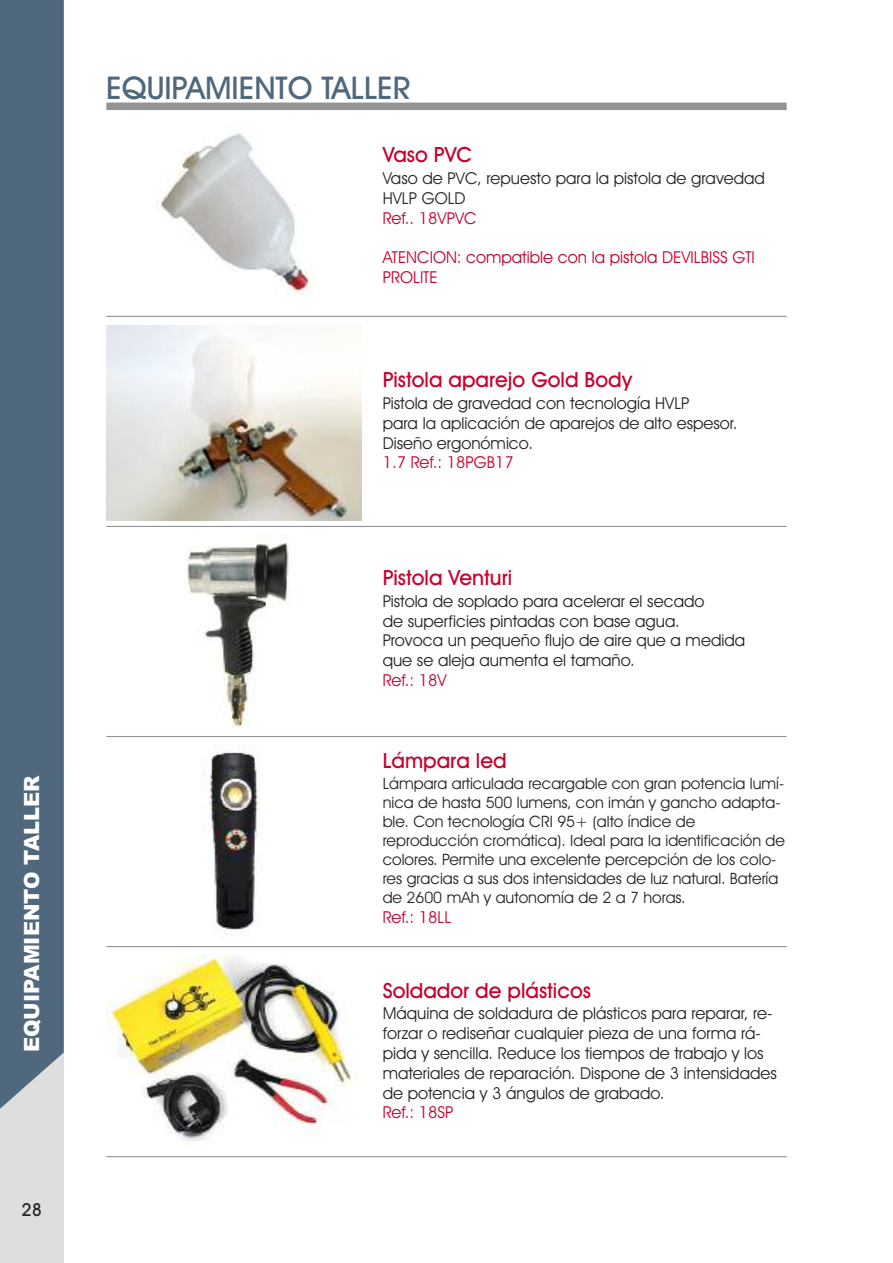
<style>
.page{position:relative;width:893px;height:1263px;background:#fff}
.page>*{position:absolute;margin:0;border:0;box-sizing:border-box;transform-origin:0 0}
.t1{font:500 31.5px "Avant Garde IT Cby BT";color:#50687d}
.t2{font:500 21px "Avant Garde IT Cby BT";color:#c8002e}
.t3{font:900 21px "Arial";color:#fff}
.t4{font:500 18px "Avant Garde IT Cby BT";color:#272627}
.t5{font:16.5px/19.8px "Avant Garde IT Cby BT";color:#272627}
.t6{font:16.5px/19.8px "Avant Garde IT Cby BT";color:#c8002e}
.t7{font:15.75px/19px "Avant Garde IT Cby BT";color:#272627}
</style>
<div class="page">
<div style="left:0;top:0;width:64px;height:1263px;background:#dfdedf"></div>
<div style="left:106px;top:103px;width:681px;height:7px;background:#939393"></div>
<hr style="left:106px;top:1156px;width:681px;height:1px;background:#939393">
<hr style="left:106px;top:946px;width:681px;height:1px;background:#939393">
<hr style="left:106px;top:736px;width:681px;height:1px;background:#939393">
<hr style="left:106px;top:526px;width:681px;height:1px;background:#939393">
<hr style="left:106px;top:316px;width:681px;height:1px;background:#939393">
<div style="left:0;top:0;width:64px;height:1109px;background:#50687d"></div>
<img style="left:185px;top:539px;width:104px;height:189px">
<img style="left:106px;top:954px;width:251px;height:191px">
<img style="left:154px;top:133px;width:155px;height:162px">
<img style="left:106px;top:325px;width:255px;height:196px">
<img style="left:203px;top:750px;width:58px;height:185px">
<p class="t3" style="left:20px;top:1052px;width:279px;rotate:-90deg">EQUIPAMIENTO TALLER</p>
<p class="t4" style="left:22px;top:1199px;width:22px">28</p>
<h1 class="t1" style="left:106px;top:69px;width:306px">EQUIPAMIENTO TALLER</h1>
<p class="t2" style="left:383px;top:143px;width:91px">Vaso PVC</p>
<p class="t5" style="left:383px;top:168px;width:384px">Vaso de PVC, repuesto para la pistola de gravedad<br>HVLP GOLD</p>
<p class="t6" style="left:383px;top:208px;width:95px">Ref.. 18VPVC</p>
<p class="t6" style="left:383px;top:248px;width:373px">ATENCION: compatible con la pistola DEVILBISS GTI<br>PROLITE</p>
<p class="t2" style="left:383px;top:368px;width:251px">Pistola aparejo Gold Body</p>
<p class="t5" style="left:383px;top:393px;width:356px">Pistola de gravedad con tecnología HVLP<br>para la aplicación de aparejos de alto espesor.<br>Diseño ergonómico.</p>
<p class="t6" style="left:383px;top:453px;width:133px">1.7 Ref.: 18PGB17</p>
<p class="t2" style="left:383px;top:565px;width:131px">Pistola Venturi</p>
<p class="t5" style="left:383px;top:591px;width:364px">Pistola de soplado para acelerar el secado<br>de superficies pintadas con base agua.<br>Provoca un pequeño flujo de aire que a medida que se aleja aumenta el tamaño.</p>
<p class="t6" style="left:383px;top:670px;width:66px">Ref.: 18V</p>
<p class="t2" style="left:383px;top:748px;width:125px">Lámpara led</p>
<p class="t7" style="left:383px;top:774px;width:404px">Lámpara articulada recargable con gran potencia lumí&shy;nica de hasta 500 lumens, con imán y gancho adapta&shy;ble. Con tecnología CRI 95+ (alto índice de reproducción cromática). Ideal para la identificación de colores. Permite una excelente percepción de los colo&shy;res gracias a sus dos intensidades de luz natural. Batería de 2600 mAh y autonomía de 2 a 7 horas.</p>
<p class="t6" style="left:383px;top:907px;width:70px">Ref.: 18LL</p>
<p class="t2" style="left:383px;top:978px;width:210px">Soldador de plásticos</p>
<p class="t5" style="left:383px;top:1004px;width:396px">Máquina de soldadura de plásticos para reparar, re&shy;forzar o rediseñar cualquier pieza de una forma rá&shy;pida y sencilla. Reduce los tiempos de trabajo y los materiales de reparación. Dispone de 3 intensidades de potencia y 3 ángulos de grabado.</p>
<p class="t6" style="left:383px;top:1103px;width:72px">Ref.: 18SP</p>
</div>
